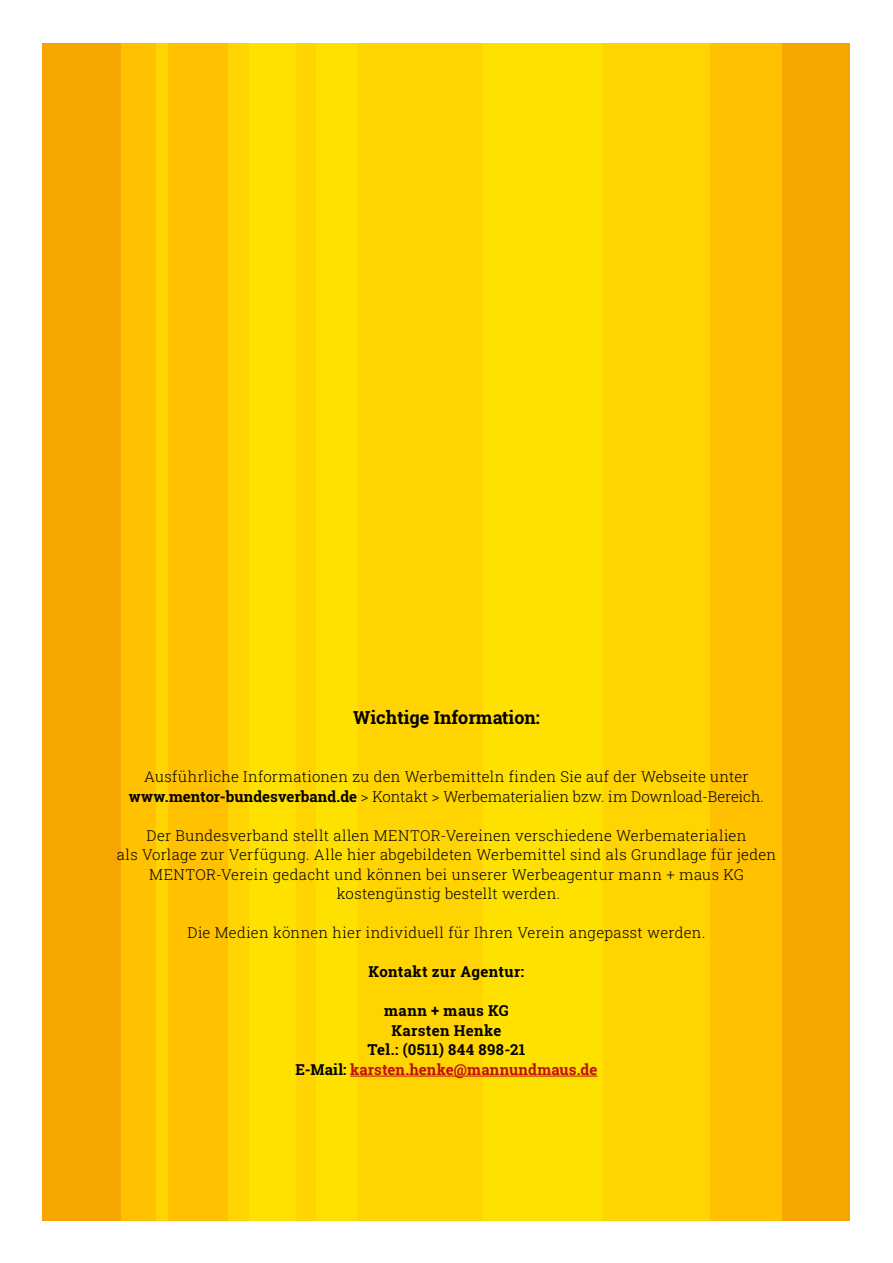
<style>
.page{position:relative;width:893px;height:1263px;background:#fff}
.page>*{position:absolute;margin:0;border:0;box-sizing:border-box;transform-origin:0 0}
.t1{font:700 18px "Roboto Slab";color:#000}
.t2{font:300 15px/19.5px "Roboto Slab";letter-spacing:.02em;color:#000;text-align:center}
.t3{font:700 15px/19.5px "Roboto Slab";letter-spacing:.02em;color:#000;text-align:center}
.s1{font-weight:700}
.s2{color:#c00d0e}
</style>
<div class="page">
<div style="left:43px;top:43px;width:807px;height:1177px;background:#f7a600"></div>
<div style="left:156px;top:43px;width:140px;height:1177px;background:#ffc100"></div>
<div style="left:228px;top:43px;width:553px;height:1177px;background:linear-gradient(to right,#ffe000,#ffcd00)"></div>
<div style="left:121px;top:43px;width:47px;height:1177px;background:linear-gradient(to right,#fb0,#ffd000)"></div>
<hr style="left:350px;top:1076px;width:247px;height:1px;background:#c00d0e">
<p class="t1" style="left:353px;top:705px;width:188px">Wichtige Information:</p>
<p class="t2" style="left:129px;top:767px;width:637px">Ausführliche Informationen zu den Werbemitteln finden Sie auf der Webseite unter <span class="s1">www.mentor-bundesverband.de</span> &gt; Kontakt &gt; Werbematerialien bzw. im Download-Bereich.</p>
<p class="t2" style="left:117px;top:825px;width:661px">Der Bundesverband stellt allen MENTOR-Vereinen verschiedene Werbematerialien<br>als Vorlage zur Verfügung. Alle hier abgebildeten Werbemittel sind als Grundlage für jeden MENTOR-Verein gedacht und können bei unserer Werbeagentur mann + maus KG kostengünstig bestellt werden.</p>
<p class="t2" style="left:188px;top:923px;width:519px">Die Medien können hier individuell für Ihren Verein angepasst werden.</p>
<p class="t3" style="left:369px;top:962px;width:157px">Kontakt zur Agentur:</p>
<p class="t3" style="left:296px;top:1001px;width:303px">mann + maus KG<br>Karsten Henke<br>Tel.: (0511) 844 898-21<br>E-Mail: <span class="s2">karsten.henke@mannundmaus.de</span></p>
</div>
